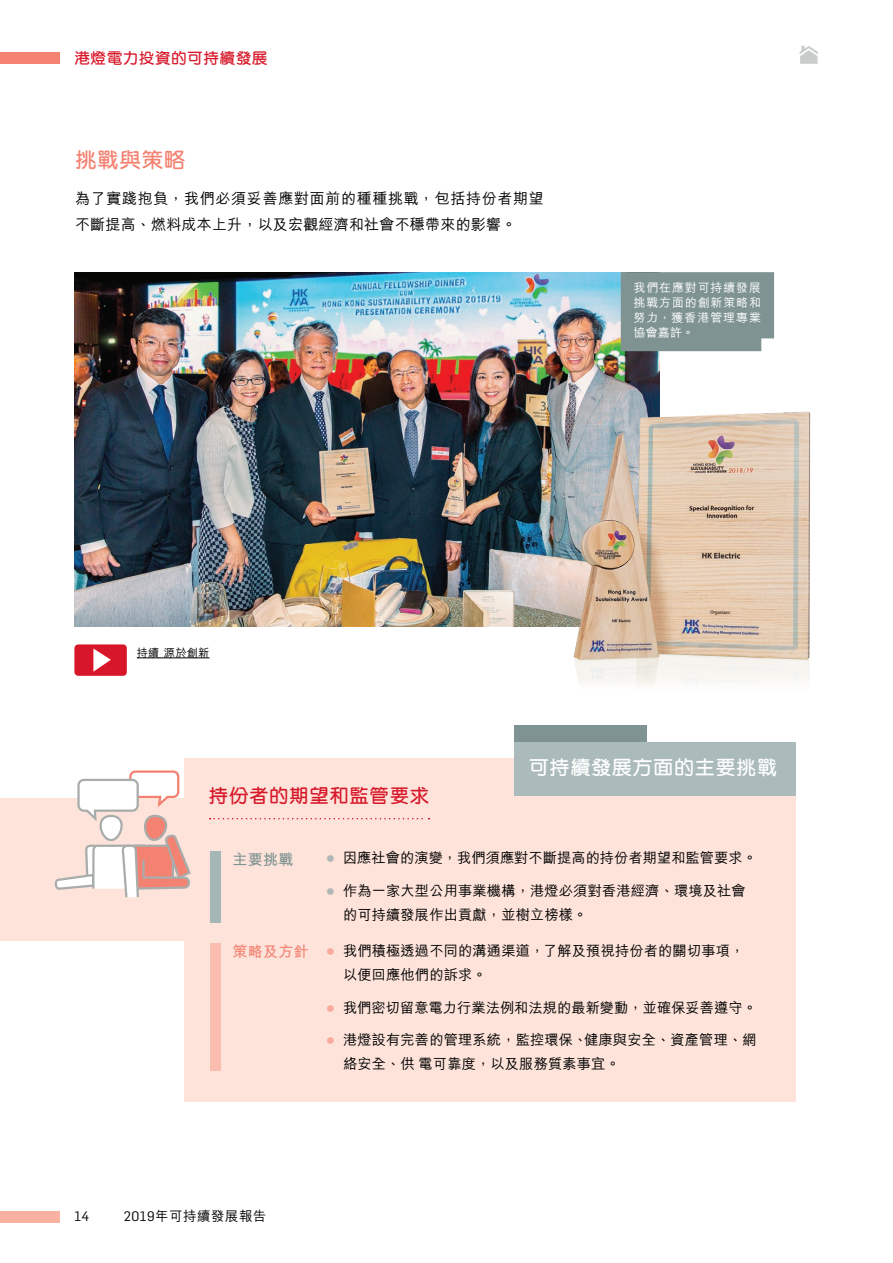
<style>
.page{position:relative;width:893px;height:1263px;background:#fff}
.page>*{position:absolute;margin:0;border:0;box-sizing:border-box;transform-origin:0 0}
.t1{font:600 21.75px "M Yuen HK";letter-spacing:.025em;color:#f48272}
.t2{font:600 20.25px "M Yuen HK";letter-spacing:.025em;color:#fff}
.t3{font:600 19.5px "M Yuen HK";letter-spacing:.03em;color:#d71729}
.t4{font:600 15.75px "M Yuen HK";letter-spacing:.025em;color:#d71729}
.t5{font:500 15px/25.5px "M Hei HK";letter-spacing:.045em;color:#000}
.t6{font:700 15px "M Hei HK";letter-spacing:.02em;color:#f48272}
.t7{font:700 15px "M Hei HK";color:#7e9392}
.t8{font:500 14.25px/24px "M Hei HK";letter-spacing:.01em;color:#000}
.t9{font:500 13.5px "M Hei HK";letter-spacing:.035em;color:#000}
.t10{font:13.5px "Flama";color:#000}
.t11{font:500 12px/15px "M Hei HK";letter-spacing:.07em;color:#fff;text-align:justify}
.t12{font:500 11.25px "M Hei HK";letter-spacing:.015em;color:#000}
.s1{font-family:"Flama";font-weight:900;font-size:18px;color:#b1b7b6}
.s2{font-family:"Flama";font-weight:900;font-size:18px;color:#f8ab9b}
.s3{font-family:"Flama";font-weight:400}
</style>
<div class="page">
<div style="left:184px;top:758px;width:611px;height:344px;background:#fde3da"></div>
<div style="left:0;top:798px;width:242px;height:143px;background:#fde3da"></div>
<svg style="left:800px;top:46px;width:18px;height:18px"></svg>
<svg style="left:54px;top:770px;width:137px;height:128px"></svg>
<img style="left:74px;top:272px;width:585px;height:355px">
<svg style="left:210px;top:818px;width:220px;height:1px"></svg>
<div style="left:210px;top:852px;width:11px;height:71px;background:#a5b6b6"></div>
<div style="left:210px;top:943px;width:11px;height:128px;background:#fabdb0"></div>
<div style="left:514px;top:725px;width:132px;height:17px;background:#7e9392"></div>
<div style="left:514px;top:742px;width:281px;height:53px;background:#abbabb"></div>
<img style="left:446px;top:379px;width:365px;height:306px">
<div style="left:621px;top:272px;width:153px;height:79px;background:#7e9392"></div>
<div style="left:74px;top:644px;width:53px;height:32px;background:#d71729;border-radius:4px"></div>
<svg style="left:93px;top:649px;width:18px;height:23px"></svg>
<hr style="left:137px;top:658px;width:73px;height:1px;background:#000">
<div style="left:0;top:1211px;width:60px;height:12px;background:#f9b1a2"></div>
<div style="left:0;top:52px;width:60px;height:12px;background:#f48272"></div>
<p class="t4" style="left:74px;top:51px;width:195px">港燈電力投資的可持續發展</p>
<h1 class="t1" style="left:75px;top:149px;width:112px">挑戰與策略</h1>
<p class="t5" style="left:75px;top:185px;width:470px">為了實踐抱負，我們必須妥善應對面前的種種挑戰，包括持份者期望不斷提高、燃料成本上升，以及宏觀經濟和社會不穩帶來的影響。</p>
<p class="t11" style="left:634px;top:279px;width:129px">我們在應對可持續發展挑戰方面的創新策略和努力，獲香港管理專業協會嘉許。</p>
<p class="t12" style="left:137px;top:644px;width:74px">持續源於創新</p>
<h3 class="t3" style="left:209px;top:786px;width:222px">持份者的期望和監管要求</h3>
<h2 class="t2" style="left:529px;top:757px;width:250px">可持續發展方面的主要挑戰</h2>
<p class="t7" style="left:233px;top:849px;width:62px">主要挑戰</p>
<p class="t6" style="left:233px;top:940px;width:78px">策略及方針</p>
<p class="t8" style="left:326px;top:845px;width:432px"><span class="s1">•</span> 因應社會的演變，我們須應對不斷提高的持份者期望和監管要求。</p>
<p class="t8" style="left:343px;top:877px;width:404px;text-indent:-17px"><span class="s1">•</span> 作為一家大型公用事業機構，港燈必須對香港經濟、環境及社會的可持續發展作出貢獻，並樹立榜樣。</p>
<p class="t8" style="left:343px;top:938px;width:403px;text-indent:-17px"><span class="s2">•</span> 我們積極透過不同的溝通渠道，了解及預視持份者的關切事項，以便回應他們的訴求。</p>
<p class="t8" style="left:326px;top:994px;width:432px"><span class="s2">•</span> 我們密切留意電力行業法例和法規的最新變動，並確保妥善遵守。</p>
<p class="t8" style="left:343px;top:1027px;width:415px;text-indent:-17px"><span class="s2">•</span> 港燈設有完善的管理系統，監控環保、健康與安全、資產管理、網絡安全、供電可靠度，以及服務質素事宜。</p>
<p class="t10" style="left:74px;top:1207px;width:17px">14</p>
<p class="t9" style="left:124px;top:1206px;width:144px"><span class="s3">2019</span>年可持續發展報告</p>
</div>
